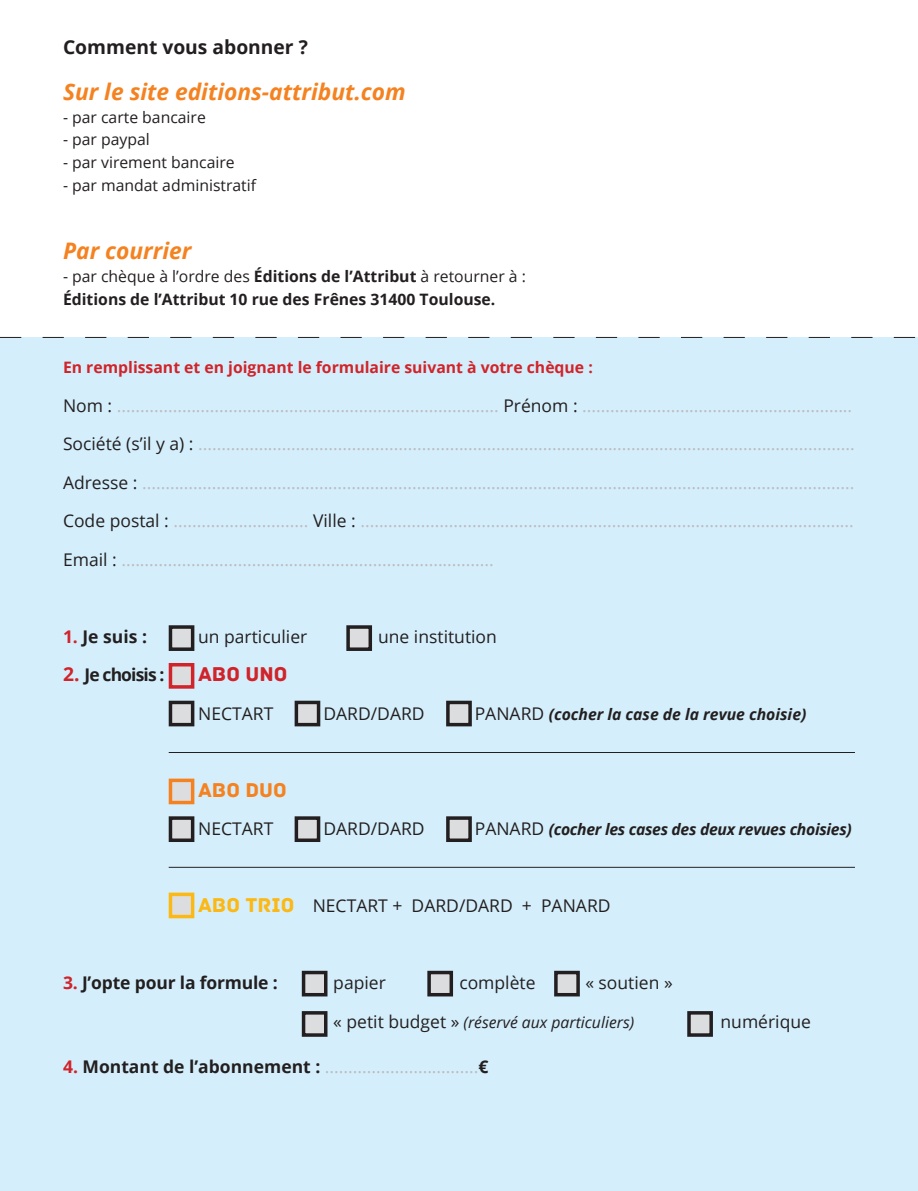
<style>
.page{position:relative;width:918px;height:1191px;background:#fff}
.page>*{position:absolute;margin:0;border:0;box-sizing:border-box;transform-origin:0 0}
.t1{font:italic 700 22.75px "Open Sans";color:#f58220}
.t2{font:21px "Archive";color:#d1232a}
.t3{font:21px "Archive";color:#f58220}
.t4{font:700 19.25px "Open Sans";color:#231f20}
.t5{font:17.5px "Open Sans";color:#bcbdc0}
.t6{font:17.5px "Open Sans";color:#231f20}
.t7{font:700 17.5px "Open Sans";letter-spacing:-.01em;color:#231f20}
.t8{font:700 17.5px "Open Sans";letter-spacing:-.05em;color:#231f20}
.t9{font:700 15.75px/22.8px "Open Sans";color:#231f20}
.t10{font:15.75px "Open Sans";color:#231f20}
.t11{font:700 15.75px "Open Sans";color:#d1232a}
.t12{font:italic 700 15.75px "Open Sans";letter-spacing:-.02em;color:#231f20}
.t13{font:italic 15.75px "Open Sans";color:#231f20}
.t14{font:italic 700 15.75px "Open Sans";color:#231f20}
.s1{font-weight:400}
.s2{color:#231f20}
.s3{color:#d1232a}
.s4{font-size:19.25px;color:#d1232a}
.s5{font-weight:400;font-style:normal;font-size:17.5px}
.s6{font-family:"Archive";font-size:21px;color:#fcb814}
.s7{font-style:normal;font-size:17.5px}
.s8{font-weight:700;color:#d1232a}
.s9{font-weight:700;color:#231f20}
</style>
<div class="page">
<div style="left:0;top:337px;width:918px;height:854px;background:#d4effb"></div>
<div style="left:170px;top:627px;width:23px;height:22px;background:#dcdddf"></div>
<div style="left:169px;top:625px;width:25px;height:26px;border:4px solid #231f20"></div>
<div style="left:348px;top:627px;width:22px;height:22px;background:#dcdddf"></div>
<div style="left:346px;top:625px;width:26px;height:26px;border:4px solid #231f20"></div>
<div style="left:169px;top:663px;width:25px;height:25px;background:#dcdddf;border:4px solid #d1232a"></div>
<div style="left:169px;top:778px;width:25px;height:26px;background:#dcdddf;border:4px solid #f58220"></div>
<div style="left:169px;top:892px;width:25px;height:26px;background:#dcdddf;border:4px solid #fcb814"></div>
<div style="left:170px;top:702px;width:23px;height:22px;background:#dcdddf"></div>
<div style="left:169px;top:700px;width:25px;height:26px;border:4px solid #231f20"></div>
<div style="left:170px;top:818px;width:23px;height:22px;background:#dcdddf"></div>
<div style="left:169px;top:816px;width:25px;height:26px;border:4px solid #231f20"></div>
<div style="left:303px;top:972px;width:23px;height:22px;background:#dcdddf"></div>
<div style="left:302px;top:970px;width:25px;height:26px;border:4px solid #231f20"></div>
<div style="left:303px;top:1012px;width:23px;height:23px;background:#dcdddf"></div>
<div style="left:302px;top:1011px;width:25px;height:25px;border:4px solid #231f20"></div>
<div style="left:429px;top:972px;width:22px;height:22px;background:#dcdddf"></div>
<div style="left:427px;top:970px;width:26px;height:26px;border:4px solid #231f20"></div>
<div style="left:556px;top:972px;width:22px;height:22px;background:#dcdddf"></div>
<div style="left:554px;top:970px;width:26px;height:26px;border:4px solid #231f20"></div>
<div style="left:689px;top:1012px;width:22px;height:23px;background:#dcdddf"></div>
<div style="left:687px;top:1011px;width:26px;height:25px;border:4px solid #231f20"></div>
<div style="left:296px;top:702px;width:22px;height:22px;background:#dcdddf"></div>
<div style="left:295px;top:700px;width:25px;height:26px;border:4px solid #231f20"></div>
<div style="left:296px;top:818px;width:22px;height:22px;background:#dcdddf"></div>
<div style="left:295px;top:816px;width:25px;height:26px;border:4px solid #231f20"></div>
<div style="left:448px;top:702px;width:22px;height:22px;background:#dcdddf"></div>
<div style="left:446px;top:700px;width:26px;height:26px;border:4px solid #231f20"></div>
<div style="left:448px;top:818px;width:22px;height:22px;background:#dcdddf"></div>
<div style="left:446px;top:816px;width:26px;height:26px;border:4px solid #231f20"></div>
<svg style="left:0;top:337px;width:916px;height:1px"></svg>
<hr style="left:169px;top:752px;width:686px;height:1px;background:#231f20">
<hr style="left:169px;top:867px;width:686px;height:1px;background:#231f20">
<p class="t4" style="left:63px;top:34px;width:246px">Comment vous abonner ?</p>
<h1 class="t1" style="left:63px;top:76px;width:344px">Sur le site editions-attribut.com</h1>
<p class="t10" style="left:63px;top:106px;width:144px">- par carte bancaire</p>
<p class="t10" style="left:63px;top:129px;width:88px">- par paypal</p>
<p class="t10" style="left:63px;top:152px;width:173px">- par virement bancaire</p>
<p class="t10" style="left:63px;top:174px;width:195px">- par mandat administratif</p>
<h1 class="t1" style="left:63px;top:235px;width:130px">Par courrier</h1>
<p class="t9" style="left:63px;top:264px;width:464px"><span class="s1">- par chèque à l’ordre des</span> Éditions de l’Attribut <span class="s1">à retourner à :<br></span>Éditions de l’Attribut 10 rue des Frênes 31400 Toulouse.</p>
<p class="t11" style="left:63px;top:356px;width:531px">En remplissant et en joignant le formulaire suivant à votre chèque :</p>
<p class="t5" style="left:63px;top:393px;width:791px"><span class="s2">Nom :</span> .................................................................................. <span class="s2">Prénom :</span> ..........................................................</p>
<p class="t5" style="left:63px;top:432px;width:793px"><span class="s2">Société (s’il y a) :</span> .............................................................................................................................................</p>
<p class="t5" style="left:63px;top:470px;width:793px"><span class="s2">Adresse :</span> .........................................................................................................................................................</p>
<p class="t5" style="left:63px;top:509px;width:792px"><span class="s2">Code postal :</span> ............................. <span class="s2">Ville :</span> ..........................................................................................................</p>
<p class="t5" style="left:63px;top:547px;width:432px"><span class="s2">Email :</span> ................................................................................</p>
<p class="t7" style="left:63px;top:624px;width:85px"><span class="s3">1.</span> Je suis :</p>
<p class="t6" style="left:198px;top:624px;width:111px">un particulier</p>
<p class="t6" style="left:378px;top:624px;width:120px">une institution</p>
<p class="t8" style="left:63px;top:662px;width:103px"><span class="s4">2.</span> Je choisis :</p>
<p class="t2" style="left:198px;top:662px;width:91px">ABO UNO</p>
<p class="t6" style="left:198px;top:701px;width:77px">NECTART</p>
<p class="t6" style="left:323px;top:701px;width:103px">DARD/DARD</p>
<p class="t14" style="left:475px;top:703px;width:333px"><span class="s5">PANARD</span> (cocher la case de la revue choisie)</p>
<p class="t3" style="left:198px;top:777px;width:90px">ABO DUO</p>
<p class="t6" style="left:198px;top:817px;width:77px">NECTART</p>
<p class="t6" style="left:323px;top:817px;width:103px">DARD/DARD</p>
<p class="t12" style="left:475px;top:818px;width:378px"><span class="s5">PANARD</span> (cocher les cases des deux revues choisies)</p>
<p class="t6" style="left:198px;top:894px;width:414px"><span class="s6">ABO TRIO</span> NECTART + DARD/DARD + PANARD</p>
<p class="t7" style="left:63px;top:970px;width:216px"><span class="s3">3.</span> J’opte pour la formule :</p>
<p class="t6" style="left:333px;top:971px;width:54px">papier</p>
<p class="t6" style="left:459px;top:971px;width:78px">complète</p>
<p class="t6" style="left:585px;top:971px;width:89px">« soutien »</p>
<p class="t13" style="left:333px;top:1011px;width:302px"><span class="s7">« petit budget »</span> (réservé aux particuliers)</p>
<p class="t6" style="left:720px;top:1009px;width:92px">numérique</p>
<p class="t5" style="left:63px;top:1055px;width:427px"><span class="s8">4.</span> <span class="s9">Montant de l’abonnement :</span> .................................<span class="s9">€</span></p>
</div>
